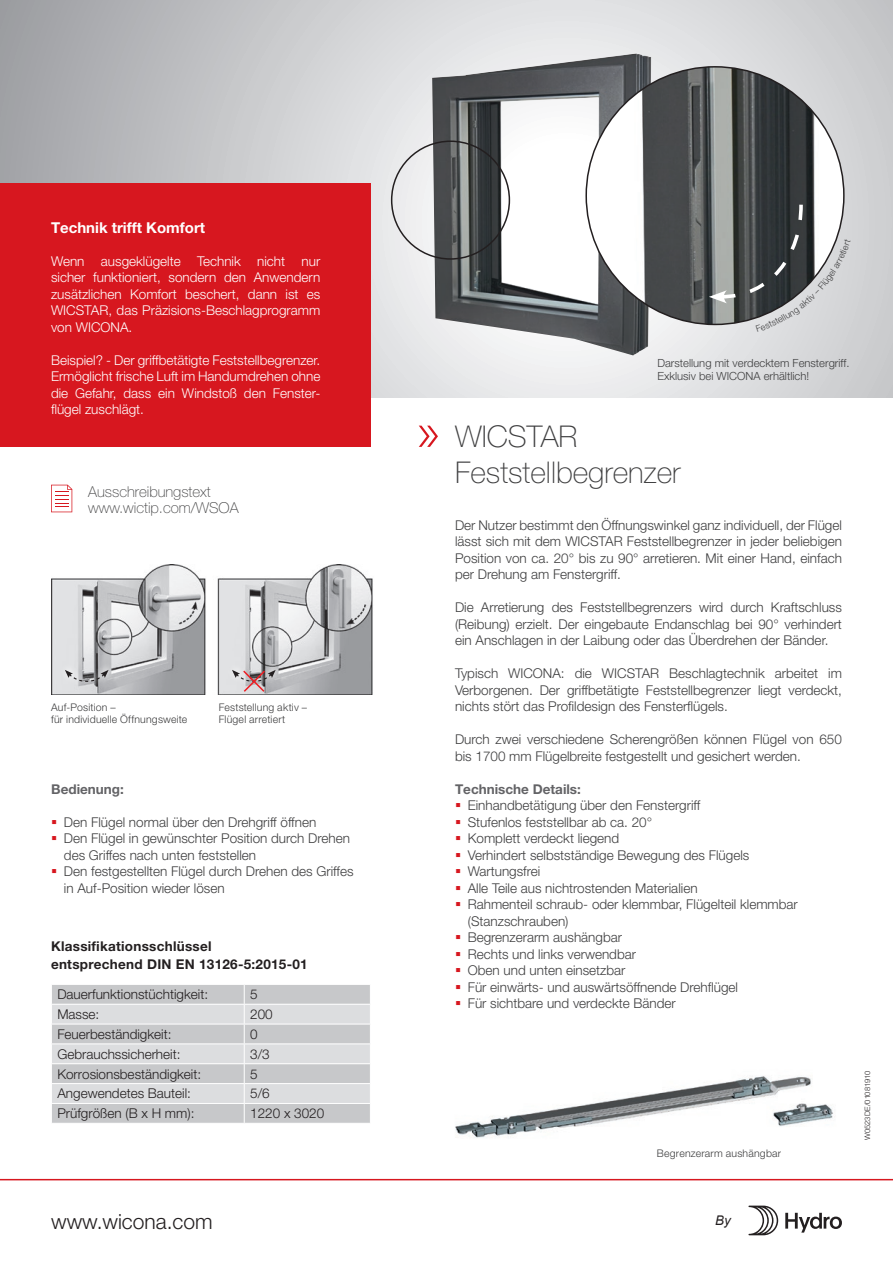
<style>
.page{position:relative;width:893px;height:1263px;background:#fff}
.page>*{position:absolute;margin:0;border:0;box-sizing:border-box;transform-origin:0 0}
.Head_H2_LT_Pro_thin{font:100 30px/36px "Helvetica Neue";color:#3e3e3f}
.Website_LT_Pro_light{font:300 21px "Helvetica Neue";color:#231f20}
.t1{font:100 15px "Helvetica Neue";color:#3e3e3f}
.Head_normal_Hel_LTPr{font:700 15px "Helvetica Neue LT Pro";color:#fff}
.Normal_Hel_LTPro_lig{font:300 13.5px/16.5px "Helvetica Neue LT Pro";color:#3e3e3f}
.Normal_Hel_LTPro_lig-2{font:300 13.5px/16.5px "Helvetica Neue LT Pro";color:#fff;text-align:justify}
.Table_Hel_LTPro_ligh{font:300 13.5px "Helvetica Neue LT Pro";color:#231f20}
._4_Überschrift_Hel_L{font:700 13.5px/18px "Helvetica Neue LT Pro";letter-spacing:.02em;color:#231f20}
.Head_normal_Hel_LTPr-2{font:700 13.5px "Helvetica Neue LT Pro";color:#636366}
.t2{font:italic 13.35px "Arial";color:#231f20}
.Normal_Hel_LTPro_lig-3{font:300 11.25px/13.5px "Helvetica Neue LT Pro";color:#3e3e3f}
.Underline_Hel_LTPro{font:300 10.5px/12.6px "Helvetica Neue LT Std";letter-spacing:.02em;color:#3e3e3f}
._5_copy_Hel_LTPro_li{font:300 7.5px "Helvetica Neue LT Pro";letter-spacing:-.005em;color:#231f20}
</style>
<div class="page">
<svg style="left:0;top:0;width:893px;height:398px;background:#cfd0d2"></svg>
<div style="left:0;top:183px;width:371px;height:264px;background:#d7171f"></div>
<svg style="left:419px;top:426px;width:19px;height:21px"></svg>
<hr style="left:0;top:1179px;width:893px;height:1px;background:#d7171f">
<svg style="left:785px;top:1213px;width:57px;height:19px"></svg>
<svg style="left:748px;top:1205px;width:30px;height:30px"></svg>
<svg style="left:51px;top:485px;width:21px;height:27px"></svg>
<svg style="left:52px;top:985px;width:318px;height:138px;background:#d2d3d5"></svg>
<img style="left:455px;top:1076px;width:378px;height:62px">
<img style="left:432px;top:54px;width:219px;height:301px">
<img style="left:589px;top:67px;width:255px;height:257px">
<div style="left:391px;top:140px;width:119px;height:120px;border:2px solid #231f20;border-radius:50%"></div>
<img style="left:51px;top:564px;width:322px;height:130px">
<svg style="left:53px;top:638px;width:67px;height:57px;background:#c5c5c7"></svg>
<svg style="left:220px;top:638px;width:67px;height:57px;background:#c5c1c3"></svg>
<svg style="left:709px;top:201px;width:142px;height:131px;background:#868989"></svg>
<p class="Head_normal_Hel_LTPr" style="left:51px;top:218px;width:156px">Technik trifft Komfort</p>
<p class="Normal_Hel_LTPro_lig-2" style="left:51px;top:252px;width:271px">Wenn ausgeklügelte Technik nicht nur sicher funktioniert, sondern den Anwendern zusätzlichen Komfort beschert, dann ist es WICSTAR, das Präzisions-Beschlagprogramm von WICONA.</p>
<p class="Normal_Hel_LTPro_lig-2" style="left:51px;top:351px;width:271px;text-align:left">Beispiel? - Der griffbetätigte Feststellbegrenzer.<br>Ermöglicht frische Luft im Handumdrehen ohne die Gefahr, dass ein Windstoß den Fenster&shy;flügel zuschlägt.</p>
<p class="t1" style="left:88px;top:483px;width:124px">Ausschreibungstext</p>
<p class="t1" style="left:88px;top:499px;width:152px">www.wictip.com/WSOA</p>
<p class="Underline_Hel_LTPro" style="left:51px;top:700px;width:138px">Auf-Position –<br>für individuelle Öffnungsweite</p>
<p class="Underline_Hel_LTPro" style="left:219px;top:700px;width:90px">Feststellung aktiv –<br>Flügel arretiert</p>
<p class="Head_normal_Hel_LTPr-2" style="left:51px;top:780px;width:74px">Bedienung:</p>
<p class="Normal_Hel_LTPro_lig" style="left:64px;top:813px;width:254px">Den Flügel normal über den Drehgriff öffnen</p>
<p class="Normal_Hel_LTPro_lig" style="left:64px;top:830px;width:288px">Den Flügel in gewünschter Position durch Drehen des Griffes nach unten feststellen</p>
<p class="Normal_Hel_LTPro_lig" style="left:64px;top:863px;width:291px">Den festgestellten Flügel durch Drehen des Griffes in Auf-Position wieder lösen</p>
<p class="_4_Überschrift_Hel_L" style="left:51px;top:937px;width:258px">Klassifikationsschlüssel<br>entsprechend DIN EN 13126-5:2015-01</p>
<p class="Table_Hel_LTPro_ligh" style="left:57px;top:986px;width:152px">Dauerfunktionstüchtigkeit:</p>
<p class="Table_Hel_LTPro_ligh" style="left:250px;top:986px;width:9px">5</p>
<p class="Table_Hel_LTPro_ligh" style="left:57px;top:1006px;width:43px">Masse:</p>
<p class="Table_Hel_LTPro_ligh" style="left:250px;top:1006px;width:24px">200</p>
<p class="Table_Hel_LTPro_ligh" style="left:57px;top:1026px;width:116px">Feuerbeständigkeit:</p>
<p class="Table_Hel_LTPro_ligh" style="left:250px;top:1026px;width:9px">0</p>
<p class="Table_Hel_LTPro_ligh" style="left:57px;top:1045px;width:125px">Gebrauchssicherheit:</p>
<p class="Table_Hel_LTPro_ligh" style="left:250px;top:1045px;width:21px">3/3</p>
<p class="Table_Hel_LTPro_ligh" style="left:57px;top:1065px;width:145px">Korrosionsbeständigkeit:</p>
<p class="Table_Hel_LTPro_ligh" style="left:250px;top:1065px;width:9px">5</p>
<p class="Table_Hel_LTPro_ligh" style="left:57px;top:1085px;width:135px">Angewendetes Bauteil:</p>
<p class="Table_Hel_LTPro_ligh" style="left:250px;top:1085px;width:21px">5/6</p>
<p class="Table_Hel_LTPro_ligh" style="left:57px;top:1105px;width:139px">Prüfgrößen (B x H mm):</p>
<p class="Table_Hel_LTPro_ligh" style="left:250px;top:1105px;width:76px">1220 x 3020</p>
<p class="Normal_Hel_LTPro_lig-3" style="left:657px;top:356px;width:194px">Darstellung mit verdecktem Fenstergriff.<br>Exklusiv bei WICONA erhältlich!</p>
<p class="Head_H2_LT_Pro_thin" style="left:455px;top:418px;width:227px">WICSTAR<br>Feststellbegrenzer</p>
<p class="Normal_Hel_LTPro_lig" style="left:455px;top:516px;width:388px;text-align:justify">Der Nutzer bestimmt den Öffnungswinkel ganz individuell, der Flügel lässt sich mit dem WICSTAR Feststellbegrenzer in jeder beliebigen Position von ca. 20° bis zu 90° arretieren. Mit einer Hand, einfach per Drehung am Fenstergriff.</p>
<p class="Normal_Hel_LTPro_lig" style="left:455px;top:599px;width:388px;text-align:justify">Die Arretierung des Feststellbegrenzers wird durch Kraftschluss (Reibung) erzielt. Der eingebaute Endanschlag bei 90° verhindert ein Anschlagen in der Laibung oder das Überdrehen der Bänder.</p>
<p class="Normal_Hel_LTPro_lig" style="left:455px;top:665px;width:388px;text-align:justify">Typisch WICONA: die WICSTAR Beschlagtechnik arbeitet im Verborgenen. Der griffbetätigte Feststellbegrenzer liegt verdeckt, nichts stört das Profildesign des Fensterflügels.</p>
<p class="Normal_Hel_LTPro_lig" style="left:455px;top:731px;width:388px">Durch zwei verschiedene Scherengrößen können Flügel von 650 bis 1700 mm Flügelbreite festgestellt und gesichert werden.</p>
<p class="Head_normal_Hel_LTPr-2" style="left:455px;top:780px;width:127px">Technische Details:</p>
<p class="Normal_Hel_LTPro_lig" style="left:468px;top:797px;width:234px">Einhandbetätigung über den Fenstergriff</p>
<p class="Normal_Hel_LTPro_lig" style="left:468px;top:813px;width:186px">Stufenlos feststellbar ab ca. 20°</p>
<p class="Normal_Hel_LTPro_lig" style="left:468px;top:830px;width:153px">Komplett verdeckt liegend</p>
<p class="Normal_Hel_LTPro_lig" style="left:468px;top:846px;width:283px">Verhindert selbstständige Bewegung des Flügels</p>
<p class="Normal_Hel_LTPro_lig" style="left:468px;top:863px;width:74px">Wartungsfrei</p>
<p class="Normal_Hel_LTPro_lig" style="left:468px;top:879px;width:231px">Alle Teile aus nichtrostenden Materialien</p>
<p class="Normal_Hel_LTPro_lig" style="left:468px;top:896px;width:332px">Rahmenteil schraub- oder klemmbar, Flügelteil klemmbar (Stanzschrauben)</p>
<p class="Normal_Hel_LTPro_lig" style="left:468px;top:929px;width:156px">Begrenzerarm aushängbar</p>
<p class="Normal_Hel_LTPro_lig" style="left:468px;top:945px;width:170px">Rechts und links verwendbar</p>
<p class="Normal_Hel_LTPro_lig" style="left:468px;top:962px;width:159px">Oben und unten einsetzbar</p>
<p class="Normal_Hel_LTPro_lig" style="left:468px;top:978px;width:272px">Für einwärts- und auswärtsöffnende Drehflügel</p>
<p class="Normal_Hel_LTPro_lig" style="left:468px;top:995px;width:210px">Für sichtbare und verdeckte Bänder</p>
<p class="Underline_Hel_LTPro" style="left:657px;top:1146px;width:126px">Begrenzerarm aushängbar</p>
<p class="_5_copy_Hel_LTPro_li" style="left:863px;top:1140px;width:71px;rotate:-90deg">W0523DE/01081910</p>
<p class="Website_LT_Pro_light" style="left:51px;top:1208px;width:163px">www.wicona.com</p>
<p class="t2" style="left:715px;top:1211px;width:17px">By</p>
</div>
